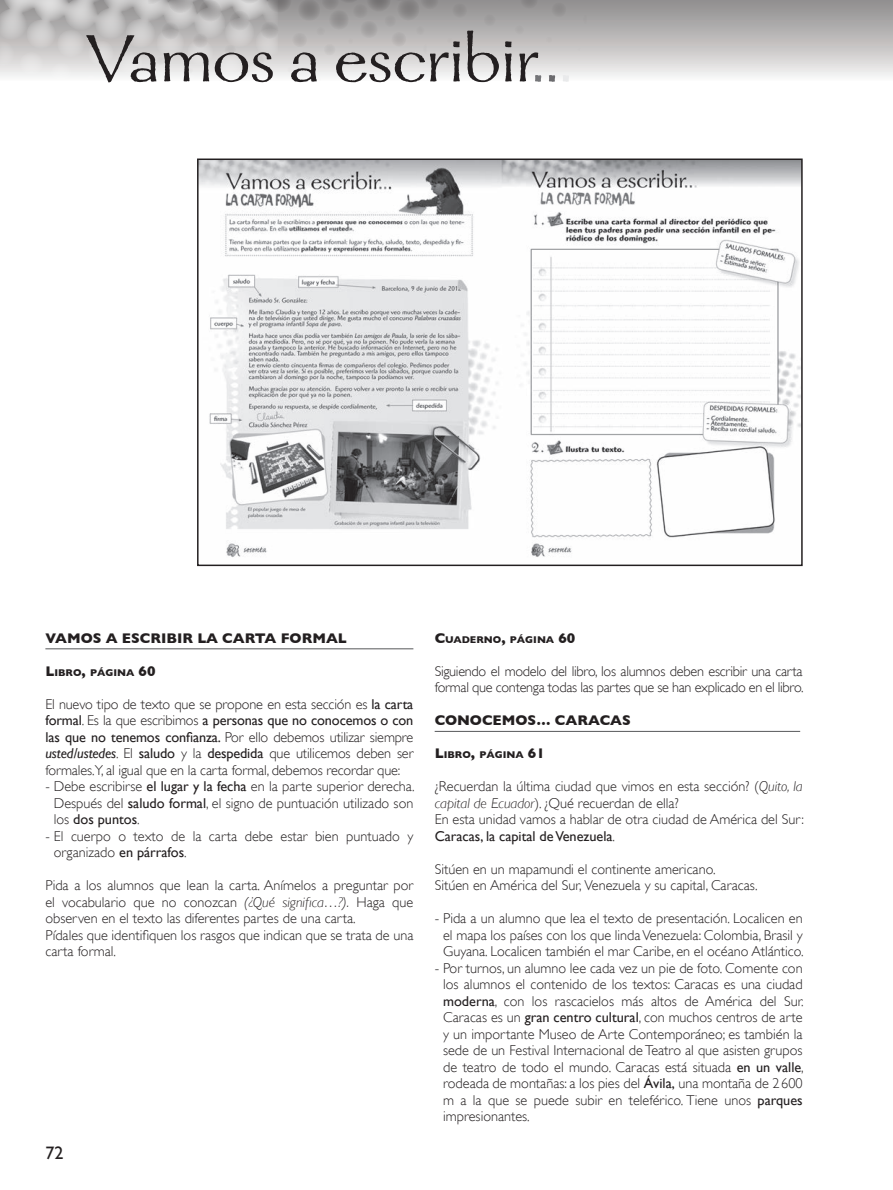
<style>
.page{position:relative;width:893px;height:1190px;background:#fff}
.page>*{position:absolute;margin:0;border:0;box-sizing:border-box;transform-origin:0 0}
.t1{font:75px "Galahad Std";color:#231f20}
.t2{font:18px "Gill Sans";color:#231f20}
.t3{font:300 14.25px/16.5px "Gill Sans";color:#231f20;text-align:justify}
.t4{font:300 14.25px/16.5px "Gill Sans";letter-spacing:-.02em;color:#231f20}
.t5{font:700 14.25px "Gill Sans";color:#231f20}
.t6{font:700 10.05px "Gill Sans";color:#231f20}
.s1{color:#757679}
.s2{color:#6b6b6e}
.s3{color:#e9eaeb}
.s4{font-size:14.25px}
.s5{font-weight:400}
.s6{font-weight:400;font-style:italic}
.s7{font-style:italic}
</style>
<div class="page">
<div style="left:0;top:0;width:892px;height:81px;background:linear-gradient(to bottom,#8d8a8b,#f7f6f5)"></div>
<svg style="left:486px;top:0;width:24px;height:4px"></svg>
<svg style="left:520px;top:0;width:17px;height:12px"></svg>
<svg style="left:550px;top:2px;width:17px;height:16px"></svg>
<svg style="left:581px;top:13px;width:6px;height:13px"></svg>
<svg style="left:482px;top:13px;width:15px;height:15px"></svg>
<svg style="left:514px;top:25px;width:10px;height:12px"></svg>
<svg style="left:544px;top:35px;width:9px;height:9px"></svg>
<svg style="left:576px;top:47px;width:5px;height:5px"></svg>
<svg style="left:477px;top:48px;width:5px;height:5px"></svg>
<img style="left:200px;top:162px;width:599px;height:396px">
<div style="left:197px;top:159px;width:605px;height:407px;border:2px solid #231f20"></div>
<hr style="left:45px;top:648px;width:368px;height:1px;background:#57585a">
<hr style="left:434px;top:731px;width:366px;height:1px;background:#57585a">
<svg style="left:0;top:0;width:471px;height:164px"></svg>
<p class="t1" style="left:86px;top:12px;width:488px">Vamos a escribir<span class="s1">.</span><span class="s2">.</span><span class="s3">.</span></p>
<p class="t5" style="left:45px;top:630px;width:303px">VAMOS A ESCRIBIR LA CARTA FORMAL</p>
<p class="t6" style="left:45px;top:667px;width:112px"><span class="s4">L</span>IBRO<span class="s4">,</span> PÁGINA <span class="s4">60</span></p>
<p class="t3" style="left:45px;top:696px;width:369px">El nuevo tipo de texto que se propone en esta sección es <span class="s5">la carta formal</span>. Es la que escribimos <span class="s5">a personas que no conocemos o con las que no tenemos confianza.</span> Por ello debemos utilizar siempre <span class="s6">usted/ustedes</span>. El <span class="s5">saludo</span> y la <span class="s5">despedida</span> que utilicemos deben ser formales.Y, al igual que en la carta formal, debemos recordar que:</p>
<p class="t3" style="left:54px;top:778px;width:362px;text-indent:-8px">- Debe escribirse <span class="s5">el lugar y la fecha</span> en la parte superior derecha.<br>Después del <span class="s5">saludo formal</span>, el signo de puntuación utilizado son los <span class="s5">dos puntos</span>.</p>
<p class="t3" style="left:54px;top:828px;width:361px;text-indent:-8px">- El cuerpo o texto de la carta debe estar bien puntuado y organizado <span class="s5">en párrafos</span>.</p>
<p class="t3" style="left:45px;top:877px;width:369px">Pida a los alumnos que lean la carta. Anímelos a preguntar por el vocabulario que no conozcan <span class="s7">(¿Qué significa…?).</span> Haga que observen en el texto las diferentes partes de una carta.</p>
<p class="t3" style="left:45px;top:927px;width:369px">Pídales que identifiquen los rasgos que indican que se trata de una carta formal.</p>
<p class="t2" style="left:45px;top:1142px;width:20px">72</p>
<p class="t6" style="left:434px;top:634px;width:142px"><span class="s4">C</span>UADERNO<span class="s4">,</span> PÁGINA <span class="s4">60</span></p>
<p class="t4" style="left:434px;top:663px;width:370px">Siguiendo el modelo del libro, los alumnos deben escribir una carta formal que contenga todas las partes que se han explicado en el libro.</p>
<p class="t5" style="left:434px;top:712px;width:198px">CONOCEMOS… CARACAS</p>
<p class="t6" style="left:434px;top:749px;width:112px"><span class="s4">L</span>IBRO<span class="s4">,</span> PÁGINA <span class="s4">61</span></p>
<p class="t3" style="left:434px;top:778px;width:369px">¿Recuerdan la última ciudad que vimos en esta sección? (<span class="s7">Quito, la capital de Ecuador</span>). ¿Qué recuerdan de ella?</p>
<p class="t3" style="left:434px;top:811px;width:370px">En esta unidad vamos a hablar de otra ciudad de América del Sur:<br><span class="s5">Caracas, la capital de Venezuela</span>.</p>
<p class="t3" style="left:434px;top:861px;width:282px">Sitúen en un mapamundi el continente americano.</p>
<p class="t3" style="left:434px;top:877px;width:324px">Sitúen en América del Sur, Venezuela y su capital, Caracas.</p>
<p class="t3" style="left:434px;top:910px;width:370px;text-align:center">- Pida a un alumno que lea el texto de presentación. Localicen en el mapa los países con los que linda Venezuela: Colombia, Brasil y<br>Guyana. Localicen también el mar Caribe, en el océano Atlántico.</p>
<p class="t3" style="left:443px;top:960px;width:362px;text-indent:-8px">- Por turnos, un alumno lee cada vez un pie de foto. Comente con los alumnos el contenido de los textos: Caracas es una ciudad <span class="s5">moderna</span>, con los rascacielos más altos de América del Sur.<br>Caracas es un <span class="s5">gran centro cultural</span>, con muchos centros de arte y un importante Museo de Arte Contemporáneo; es también la sede de un Festival Internacional de Teatro al que asisten grupos de teatro de todo el mundo. Caracas está situada <span class="s5">en un valle</span>, rodeada de montañas: a los pies del <span class="s5">Ávila,</span> una montaña de 2600 m a la que se puede subir en teleférico. Tiene unos <span class="s5">parques </span>impresionantes.</p>
</div>
